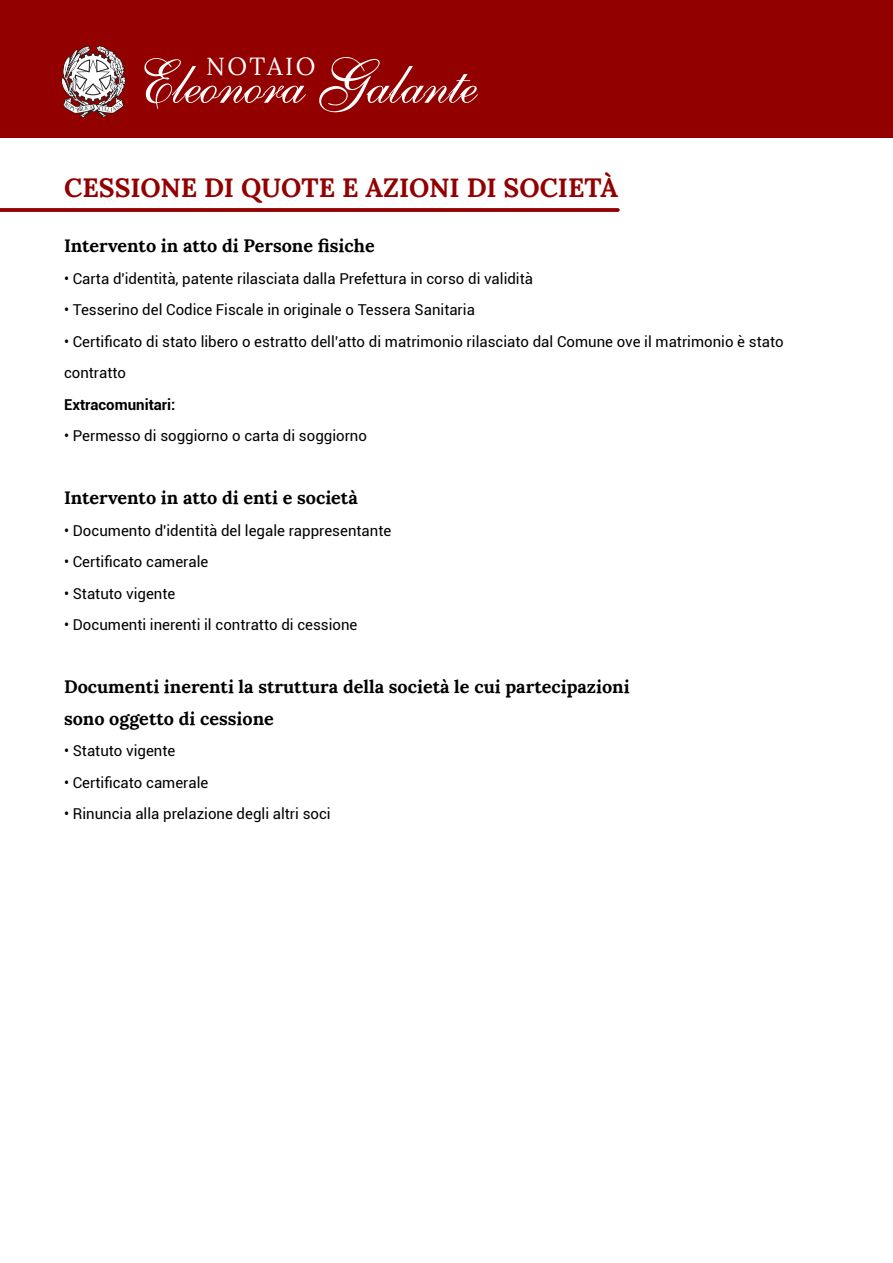
<style>
.page{position:relative;width:893px;height:1263px;background:#fff}
.page>*{position:absolute;margin:0;border:0;box-sizing:border-box;transform-origin:0 0}
.t1{font:60.15px "ALS Script";letter-spacing:-.025em;color:#fff}
.t2{font:700 26.4px "Lora";color:#930000}
.t3{font:24.75px "Lora";letter-spacing:.09em;color:#fff}
.t4{font:700 18px/31.5px "Lora";color:#000}
.t5{font:15px/31.5px "Roboto";color:#000}
.t6{font:700 15px "Roboto";color:#000}
</style>
<div class="page">
<div style="left:0;top:0;width:892px;height:138px;background:#930000"></div>
<svg style="left:62px;top:46px;width:64px;height:72px"></svg>
<hr style="left:0;top:208px;width:617px;height:4px;background:#970a0a">
<h1 class="t1" style="left:138px;top:57px;width:341px">EleonoraGalante</h1>
<h3 class="t3" style="left:206px;top:47px;width:111px">NOTAIO</h3>
<h2 class="t2" style="left:64px;top:165px;width:555px">CESSIONE DI QUOTE E AZIONI DI SOCIETÀ</h2>
<p class="t4" style="left:64px;top:228px;width:312px">Intervento in atto di Persone fisiche</p>
<p class="t5" style="left:64px;top:262px;width:470px">• Carta d'identità, patente rilasciata dalla Prefettura in corso di validità</p>
<p class="t5" style="left:64px;top:293px;width:412px">• Tesserino del Codice Fiscale in originale o Tessera Sanitaria</p>
<p class="t5" style="left:64px;top:325px;width:721px">• Certificato di stato libero o estratto dell’atto di matrimonio rilasciato dal Comune ove il matrimonio è stato contratto</p>
<p class="t6" style="left:64px;top:394px;width:113px">Extracomunitari:</p>
<p class="t5" style="left:64px;top:419px;width:304px">• Permesso di soggiorno o carta di soggiorno</p>
<p class="t4" style="left:64px;top:480px;width:295px">Intervento in atto di enti e società</p>
<p class="t5" style="left:64px;top:514px;width:329px">• Documento d'identità del legale rappresentante</p>
<p class="t5" style="left:64px;top:545px;width:146px">• Certificato camerale</p>
<p class="t5" style="left:64px;top:577px;width:113px">• Statuto vigente</p>
<p class="t5" style="left:64px;top:608px;width:295px">• Documenti inerenti il contratto di cessione</p>
<p class="t4" style="left:64px;top:669px;width:567px">Documenti inerenti la struttura della società le cui partecipazioni sono oggetto di cessione</p>
<p class="t5" style="left:64px;top:734px;width:113px">• Statuto vigente</p>
<p class="t5" style="left:64px;top:766px;width:146px">• Certificato camerale</p>
<p class="t5" style="left:64px;top:797px;width:268px">• Rinuncia alla prelazione degli altri soci</p>
</div>
